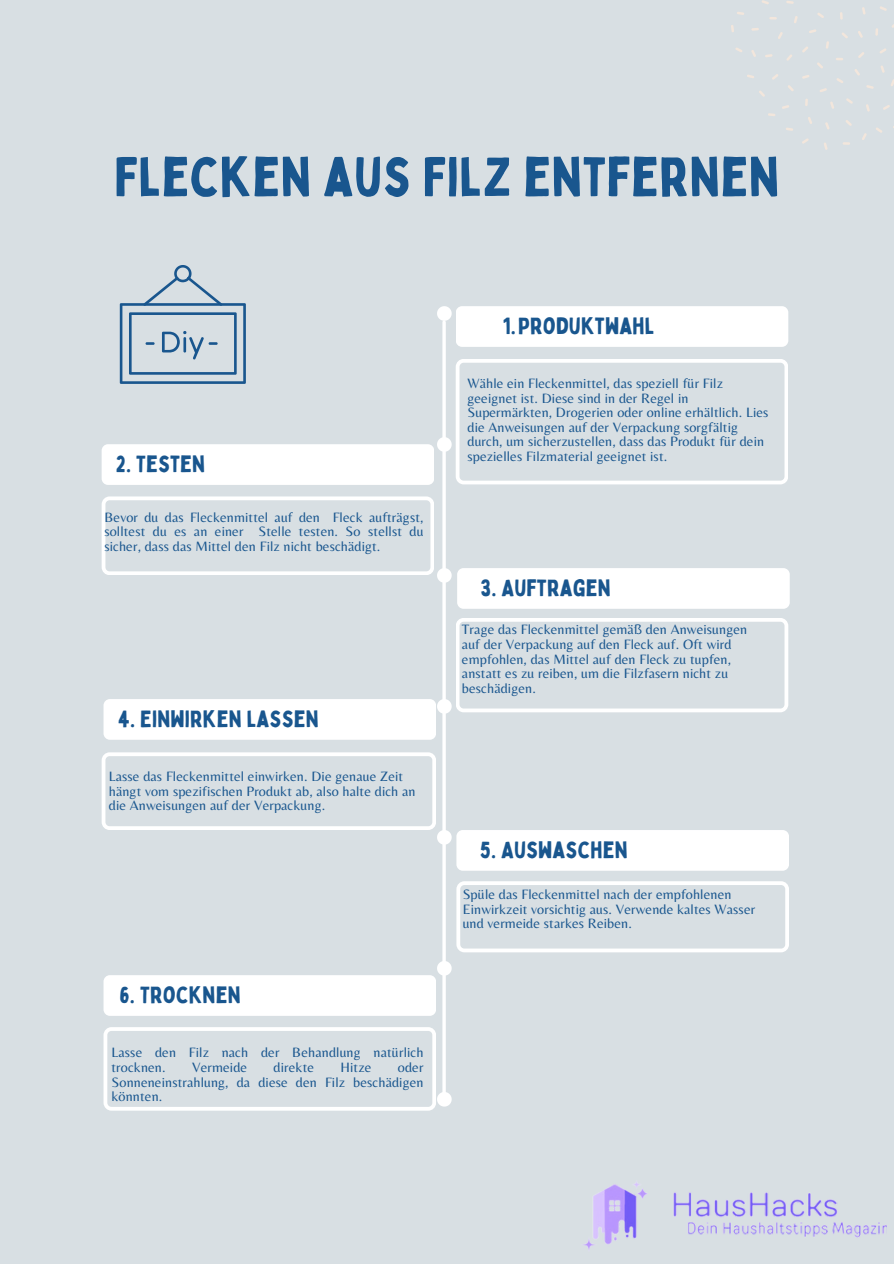
<style>
.page{position:relative;width:894px;height:1264px;background:#fff}
.page>*{position:absolute;margin:0;border:0;box-sizing:border-box;transform-origin:0 0}
.t1{font:54.45px "Bobby Jones";letter-spacing:.01em;color:#19568e}
.t2{font:23.1px "Bobby Jones";letter-spacing:.01em;color:#19568e}
.t3{font:14.1px/14.7px "Belleza";letter-spacing:.01em;color:#19568e}
</style>
<div class="page">
<div style="left:0;top:0;width:893px;height:1263px;background:#d8dfe3"></div>
<hr style="left:442px;top:322px;width:3px;height:775px;background:#fff">
<svg style="left:437px;top:306px;width:14px;height:15px"></svg>
<svg style="left:437px;top:961px;width:14px;height:14px"></svg>
<svg style="left:103px;top:1027px;width:348px;height:83px"></svg>
<svg style="left:862px;top:133px;width:4px;height:7px"></svg>
<svg style="left:737px;top:12px;width:7px;height:3px"></svg>
<svg style="left:876px;top:128px;width:6px;height:5px"></svg>
<svg style="left:826px;top:41px;width:3px;height:8px"></svg>
<svg style="left:762px;top:0;width:7px;height:4px"></svg>
<svg style="left:846px;top:98px;width:7px;height:6px"></svg>
<svg style="left:830px;top:102px;width:4px;height:7px"></svg>
<svg style="left:843px;top:142px;width:7px;height:3px"></svg>
<svg style="left:772px;top:74px;width:6px;height:6px"></svg>
<svg style="left:881px;top:66px;width:4px;height:7px"></svg>
<svg style="left:802px;top:138px;width:7px;height:6px"></svg>
<svg style="left:820px;top:88px;width:7px;height:4px"></svg>
<svg style="left:855px;top:69px;width:5px;height:7px"></svg>
<svg style="left:788px;top:85px;width:6px;height:6px"></svg>
<svg style="left:880px;top:48px;width:6px;height:5px"></svg>
<svg style="left:824px;top:143px;width:4px;height:7px"></svg>
<svg style="left:735px;top:48px;width:7px;height:4px"></svg>
<svg style="left:769px;top:17px;width:8px;height:3px"></svg>
<svg style="left:786px;top:128px;width:7px;height:3px"></svg>
<svg style="left:786px;top:1px;width:8px;height:3px"></svg>
<svg style="left:747px;top:75px;width:7px;height:3px"></svg>
<svg style="left:794px;top:16px;width:4px;height:7px"></svg>
<svg style="left:858px;top:52px;width:6px;height:6px"></svg>
<svg style="left:765px;top:54px;width:8px;height:3px"></svg>
<svg style="left:842px;top:33px;width:6px;height:5px"></svg>
<svg style="left:751px;top:50px;width:5px;height:7px"></svg>
<svg style="left:858px;top:31px;width:5px;height:7px"></svg>
<svg style="left:778px;top:32px;width:5px;height:7px"></svg>
<svg style="left:802px;top:47px;width:6px;height:6px"></svg>
<svg style="left:751px;top:28px;width:8px;height:3px"></svg>
<svg style="left:768px;top:113px;width:7px;height:3px"></svg>
<svg style="left:846px;top:120px;width:6px;height:6px"></svg>
<svg style="left:817px;top:62px;width:6px;height:6px"></svg>
<svg style="left:836px;top:58px;width:7px;height:2px"></svg>
<svg style="left:837px;top:78px;width:6px;height:5px"></svg>
<svg style="left:802px;top:75px;width:7px;height:4px"></svg>
<svg style="left:731px;top:25px;width:3px;height:7px"></svg>
<svg style="left:866px;top:85px;width:7px;height:4px"></svg>
<svg style="left:786px;top:55px;width:6px;height:6px"></svg>
<svg style="left:825px;top:122px;width:4px;height:7px"></svg>
<svg style="left:808px;top:117px;width:4px;height:7px"></svg>
<svg style="left:880px;top:6px;width:7px;height:5px"></svg>
<svg style="left:782px;top:105px;width:7px;height:4px"></svg>
<svg style="left:805px;top:99px;width:3px;height:7px"></svg>
<svg style="left:759px;top:91px;width:6px;height:6px"></svg>
<svg style="left:809px;top:29px;width:7px;height:4px"></svg>
<svg style="left:875px;top:28px;width:3px;height:8px"></svg>
<svg style="left:817px;top:7px;width:49px;height:13px"></svg>
<svg style="left:866px;top:104px;width:4px;height:8px"></svg>
<svg style="left:883px;top:105px;width:7px;height:5px"></svg>
<div style="left:103px;top:975px;width:333px;height:40px;background:#fff;border-radius:6px"></div>
<div style="left:455px;top:306px;width:333px;height:41px;background:#fff;border-radius:6px"></div>
<svg style="left:437px;top:359px;width:351px;height:125px"></svg>
<div style="left:102px;top:444px;width:332px;height:41px;background:#fff;border-radius:6px"></div>
<svg style="left:102px;top:496px;width:349px;height:86px"></svg>
<div style="left:457px;top:568px;width:332px;height:41px;background:#fff;border-radius:6px"></div>
<svg style="left:437px;top:618px;width:351px;height:95px"></svg>
<div style="left:456px;top:830px;width:332px;height:40px;background:#fff;border-radius:6px"></div>
<svg style="left:456px;top:881px;width:332px;height:71px"></svg>
<div style="left:103px;top:699px;width:333px;height:40px;background:#fff;border-radius:6px"></div>
<svg style="left:102px;top:752px;width:349px;height:92px"></svg>
<img style="left:583px;top:1182px;width:302px;height:68px">
<svg style="left:120px;top:265px;width:125px;height:119px"></svg>
<p class="t1" style="left:114px;top:142px;width:666px">FLECKEN AUS FILZ ENTFERNEN</p>
<p class="t2" style="left:116px;top:449px;width:91px">2. TESTEN</p>
<p class="t3" style="left:104px;top:509px;width:320px;text-align:justify">Bevor du das Fleckenmittel auf den Fleck aufträgst, solltest du es an einer Stelle testen. So stellst du sicher, dass das Mittel den Filz nicht beschädigt.</p>
<p class="t2" style="left:118px;top:704px;width:202px">4. EINWIRKEN LASSEN</p>
<p class="t3" style="left:109px;top:768px;width:308px">Lasse das Fleckenmittel einwirken. Die genaue Zeit hängt vom spezifischen Produkt ab, also halte dich an die Anweisungen auf der Verpackung.</p>
<h2 class="t2" style="left:119px;top:980px;width:122px">6. TROCKNEN</h2>
<p class="t3" style="left:111px;top:1044px;width:313px">Lasse den Filz nach der Behandlung natürlich trocknen.</p>
<p class="t3" style="left:111px;top:1059px;width:313px;text-align:justify;text-indent:286px">oder Sonneneinstrahlung, da diese den Filz beschädigen könnten.</p>
<p class="t3" style="left:192px;top:1059px;width:56px">Vermeide</p>
<p class="t3" style="left:273px;top:1059px;width:42px">direkte</p>
<p class="t3" style="left:340px;top:1059px;width:32px">Hitze</p>
<h2 class="t2" style="left:502px;top:311px;width:153px">1.PRODUKTWAHL</h2>
<p class="t3" style="left:467px;top:375px;width:302px">Wähle ein Fleckenmittel, das speziell für Filz geeignet ist. Diese sind in der Regel in Supermärkten, Drogerien oder online erhältlich. Lies die Anweisungen auf der Verpackung sorgfältig durch, um sicherzustellen, dass das Produkt für dein spezielles Filzmaterial geeignet ist.</p>
<p class="t2" style="left:480px;top:573px;width:132px">3. AUFTRAGEN</p>
<h1 class="t3" style="left:462px;top:622px;width:287px">Trage das Fleckenmittel gemäß den Anweisungen auf der Verpackung auf den Fleck auf. Oft wird empfohlen, das Mittel auf den Fleck zu tupfen, anstatt es zu reiben, um die Filzfasern nicht zu beschädigen.</h1>
<p class="t2" style="left:479px;top:835px;width:149px">5. AUSWASCHEN</p>
<h2 class="t3" style="left:462px;top:886px;width:294px">Spüle das Fleckenmittel nach der empfohlenen<br>Einwirkzeit vorsichtig aus. Verwende kaltes Wasser und vermeide starkes Reiben.</h2>
</div>
